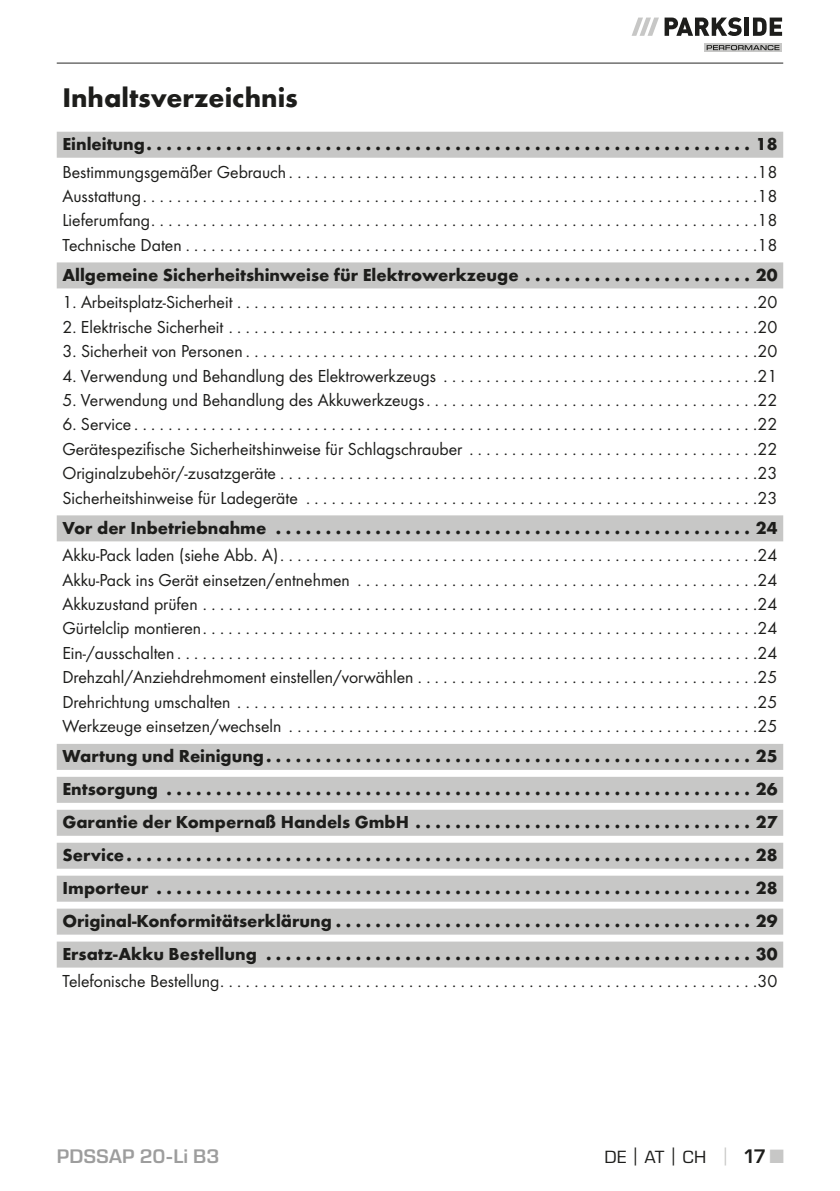
<style>
.page{position:relative;width:840px;height:1191px;background:#fff}
.page>*{position:absolute;margin:0;border:0;box-sizing:border-box;transform-origin:0 0}
.t1{font:700 28px "Futura";color:#1d1d1b}
.t2{font:600 20px "Eurostile Next LT Pro";color:#9d9d9d}
.t3{font:18px/24.4px "Futura Boo";color:#1d1d1b;text-align:justify}
.t4{font:700 18px/33px "Futura";color:#1d1d1b;text-align:justify}
.t5{font:18px "Eurostile Next LT Pro";color:#1d1d1b}
.s1{font-family:"Futura";font-weight:700}
.s2{font-family:"Futura";font-weight:700;color:#c7c7c6}
.s3{font-weight:600;font-size:20px}
.s4{font-family:"Futura";font-weight:700;font-size:20px;color:#c7c7c6}
</style>
<div class="page">
<hr style="left:57px;top:62px;width:725px;height:2px;background:#70706f">
<svg style="left:704px;top:43px;width:77px;height:9px"></svg>
<svg style="left:706px;top:45px;width:73px;height:5px"></svg>
<svg style="left:631px;top:18px;width:27px;height:18px"></svg>
<svg style="left:664px;top:17px;width:77px;height:19px"></svg>
<hr style="left:744px;top:18px;width:4px;height:18px;background:#1d1d1b">
<svg style="left:753px;top:18px;width:28px;height:18px"></svg>
<div style="left:57px;top:132px;width:725px;height:26px;background:#c7c7c6"></div>
<div style="left:57px;top:262px;width:725px;height:26px;background:#c7c7c6"></div>
<div style="left:57px;top:515px;width:725px;height:26px;background:#c7c7c6"></div>
<div style="left:57px;top:744px;width:725px;height:26px;background:#c7c7c6"></div>
<div style="left:57px;top:777px;width:725px;height:26px;background:#c7c7c6"></div>
<div style="left:57px;top:809px;width:725px;height:26px;background:#c7c7c6"></div>
<div style="left:57px;top:842px;width:725px;height:26px;background:#c7c7c6"></div>
<div style="left:57px;top:875px;width:725px;height:26px;background:#c7c7c6"></div>
<div style="left:57px;top:908px;width:725px;height:26px;background:#c7c7c6"></div>
<div style="left:57px;top:941px;width:725px;height:26px;background:#c7c7c6"></div>
<h1 class="t1" style="left:62px;top:86px;width:237px">Inhaltsverzeichnis</h1>
<p class="t4" style="left:62px;top:129px;width:716px">Einleitung .............................................................18</p>
<p class="t3" style="left:62px;top:160px;width:716px">Bestimmungsgemäßer Gebrauch .......................................................18<br>Ausstattung ........................................................................18<br>Lieferumfang .......................................................................18<br>Technische Daten ...................................................................18</p>
<p class="t4" style="left:62px;top:260px;width:716px">Allgemeine Sicherheitshinweise für Elektrowerkzeuge . . . . . . . . . . . . . . . . . . . . . . . 20</p>
<p class="t3" style="left:62px;top:291px;width:716px">1. Arbeitsplatz-Sicherheit .............................................................20</p>
<p class="t3" style="left:62px;top:315px;width:716px">2. Elektrische Sicherheit ..............................................................20</p>
<p class="t3" style="left:62px;top:340px;width:716px">3. Sicherheit von Personen ............................................................20</p>
<p class="t3" style="left:62px;top:364px;width:716px">4. Verwendung und Behandlung des Elektrowerkzeugs . . . . . . . . . . . . . . . . . . . . . . . . . . . . . . . . . . . . .21</p>
<p class="t3" style="left:62px;top:389px;width:716px">5. Verwendung und Behandlung des Akkuwerkzeugs .......................................22</p>
<p class="t3" style="left:62px;top:413px;width:716px">6. Service .........................................................................22<br>Gerätespezifische Sicherheits hinweise für Schlagschrauber . . . . . . . . . . . . . . . . . . . . . . . . . . . . . . . . . .22<br>Originalzubehör/-zusatzgeräte ........................................................23<br>Sicherheitshinweise für Ladegeräte .....................................................23</p>
<p class="t4" style="left:62px;top:512px;width:716px">Vor der Inbetriebnahme ................................................24</p>
<p class="t3" style="left:62px;top:544px;width:716px">Akku-Pack laden (siehe Abb. A) ........................................................24<br>Akku-Pack ins Gerät einsetzen/entnehmen ...............................................24<br>Akkuzustand prüfen .................................................................24<br>Gürtelclip montieren .................................................................24<br>Ein-/ausschalten ....................................................................24<br>Drehzahl/Anziehdrehmoment einstellen/vorwählen . . . . . . . . . . . . . . . . . . . . . . . . . . . . . . . . . . . . . . . .25<br>Drehrichtung umschalten .............................................................25<br>Werkzeuge einsetzen/wechseln .......................................................25</p>
<p class="t4" style="left:62px;top:741px;width:716px">Wartung und Reinigung .................................................25<br>Entsorgung ...........................................................26<br>Garantie der Kompernaß Handels GmbH ..................................27<br>Service ...............................................................28<br>Importeur ............................................................28<br>Original-Konformitätserklärung ..........................................29<br>Ersatz-Akku Bestellung .................................................30</p>
<p class="t3" style="left:62px;top:970px;width:716px">Telefonische Bestellung ...............................................................30</p>
<p class="t2" style="left:57px;top:1144px;width:164px">PDSSAP 20-Li B3</p>
<p class="t5" style="left:604px;top:1145px;width:180px">DE<span class="s1">│</span>AT<span class="s1">│</span>CH <span class="s2">│</span> <span class="s3">17</span> <span class="s4">■</span></p>
</div>
